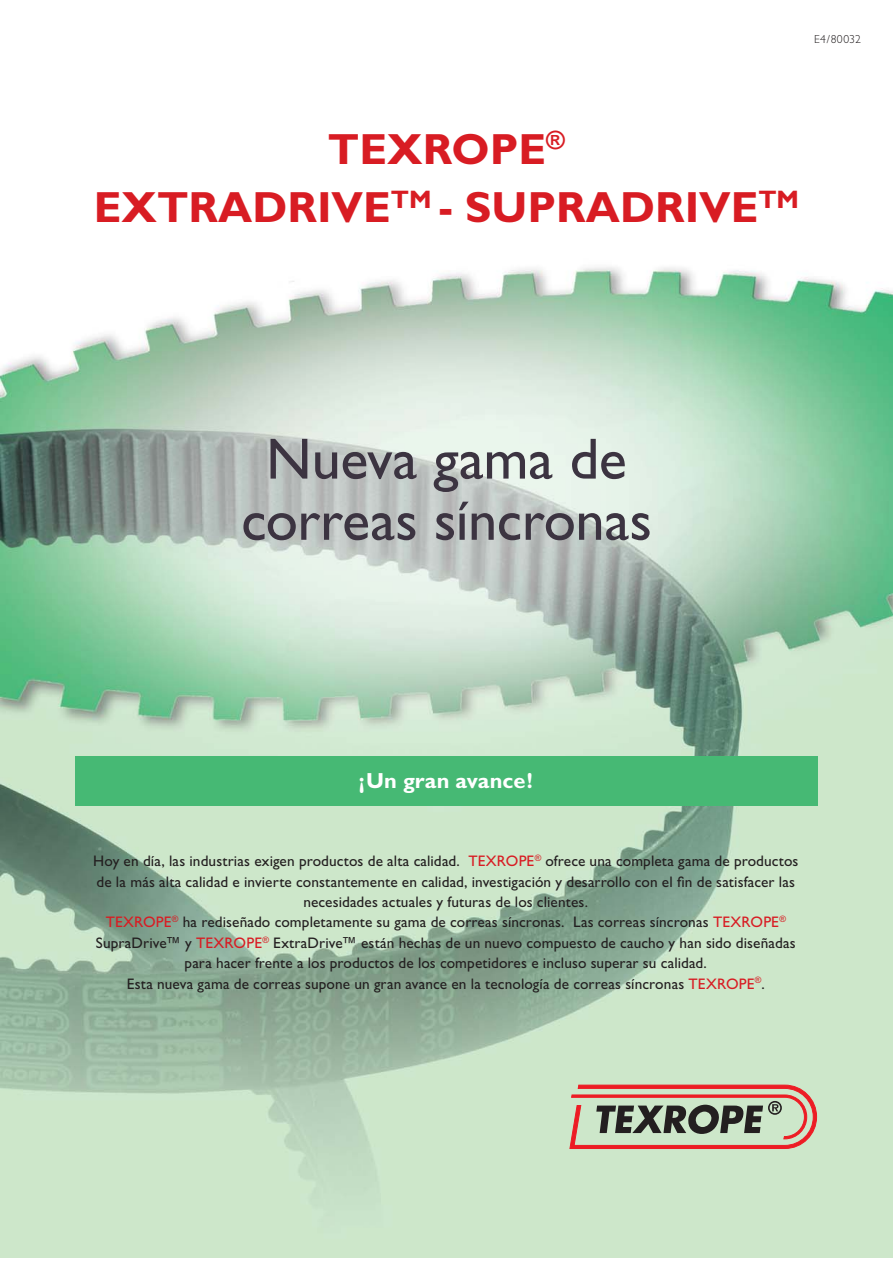
<style>
.page{position:relative;width:893px;height:1263px;background:#fff}
.page>*{position:absolute;margin:0;border:0;box-sizing:border-box;transform-origin:0 0}
.t1{font:58.35px/61.2px "Gill Sans";letter-spacing:-.005em;color:#3c3441;text-align:center}
.t2{font:700 43.65px/58.3px "Gill Sans";color:#d81c23;text-align:center}
.t3{font:700 21.9px "Gill Sans";color:#fff}
.t4{font:15.3px/20.4px "Gill Sans";letter-spacing:.005em;color:#231f20;text-align:center}
.t5{font:300 11.7px "Gill Sans";letter-spacing:.025em;color:#231f20}
.s1{color:#d81c23}
</style>
<div class="page">
<img style="left:0;top:267px;width:892px;height:990px">
<div style="left:75px;top:756px;width:742px;height:50px;background:#46b974"></div>
<svg style="left:569px;top:1085px;width:248px;height:64px;background:#b59a8a"></svg>
<p class="t5" style="left:814px;top:35px;width:48px">E4/80032</p>
<h2 class="t2" style="left:94px;top:125px;width:707px">TEXROPE<sup>®<br></sup>EXTRADRIVE<sup>TM</sup> - SUPRADRIVE<sup>TM</sup></h2>
<h1 class="t1" style="left:241px;top:435px;width:412px">Nueva gama de correas síncronas</h1>
<h3 class="t3" style="left:359px;top:773px;width:175px">¡Un gran avance!</h3>
<p class="t4" style="left:93px;top:853px;width:707px">Hoy en día, las industrias exigen productos de alta calidad. <span class="s1">TEXROPE</span><sup>®</sup> ofrece una completa gama de productos de la más alta calidad e invierte constantemente en calidad, investigación y desarrollo con el fin de satisfacer las necesidades actuales y futuras de los clientes.<br><span class="s1">TEXROPE</span><sup>®</sup> ha rediseñado completamente su gama de correas síncronas. Las correas síncronas <span class="s1">TEXROPE</span><sup>® </sup>SupraDrive™ y <span class="s1">TEXROPE</span><sup>®</sup> ExtraDrive™ están hechas de un nuevo compuesto de caucho y han sido diseñadas para hacer frente a los productos de los competidores e incluso superar su calidad.<br>Esta nueva gama de correas supone un gran avance en la tecnología de correas síncronas <span class="s1">TEXROPE</span><sup>®</sup>.</p>
</div>
